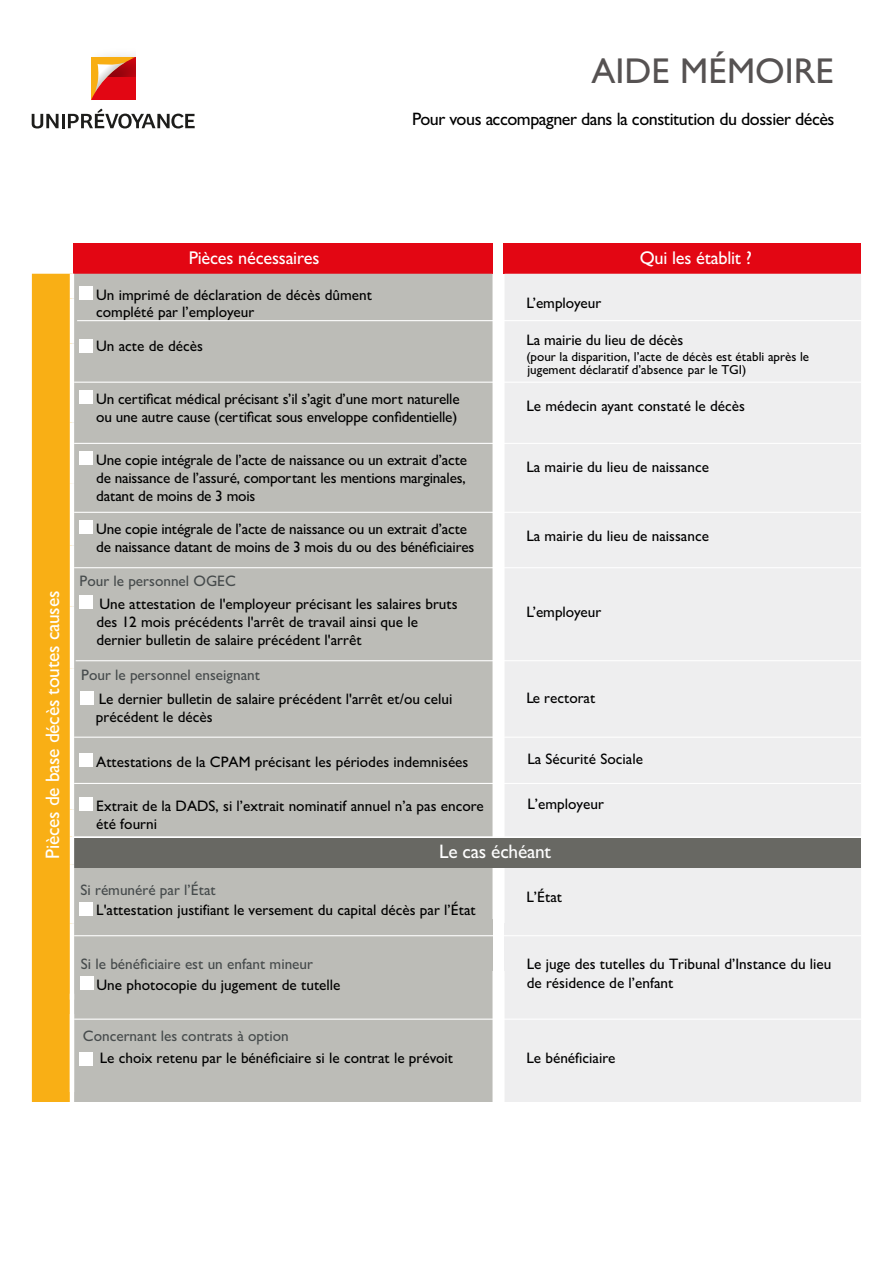
<style>
.page{position:relative;width:893px;height:1263px;background:#fff}
.page>*{position:absolute;margin:0;border:0;box-sizing:border-box;transform-origin:0 0}
.t1{font:500 36px "Gill Sans MT Std";color:#565252}
.t2{font:500 19.65px "Gill Sans MT Std";letter-spacing:-.01em;color:#fff}
.t3{font:500 18.45px "Gill Sans MT Std";letter-spacing:-.01em;color:#fff}
.t4{font:500 18px "Gill Sans MT Std";letter-spacing:-.025em;color:#000}
.t5{font:500 15.15px/18.3px "Gill Sans MT Std";color:#000}
.t6{font:500 15.15px "Gill Sans MT Std";color:#464b4c}
.t7{font:500 13.05px/13px "Gill Sans MT Std";color:#000}
</style>
<div class="page">
<div style="left:73px;top:243px;width:419px;height:31px;background:#e30613"></div>
<div style="left:503px;top:243px;width:358px;height:31px;background:#e30613"></div>
<div style="left:32px;top:274px;width:38px;height:828px;background:#f9af15"></div>
<div style="left:74px;top:274px;width:418px;height:828px;background:#bcbcb7"></div>
<div style="left:505px;top:274px;width:356px;height:828px;background:#eeeeef"></div>
<div style="left:73px;top:838px;width:788px;height:29px;background:#686863"></div>
<hr style="left:74px;top:382px;width:787px;height:1px;background:#fff">
<hr style="left:74px;top:443px;width:787px;height:1px;background:#fff">
<hr style="left:74px;top:512px;width:787px;height:1px;background:#fff">
<hr style="left:74px;top:567px;width:787px;height:1px;background:#fff">
<hr style="left:74px;top:737px;width:787px;height:1px;background:#fff">
<hr style="left:74px;top:935px;width:787px;height:1px;background:#fff">
<hr style="left:74px;top:1018px;width:787px;height:2px;background:#fff">
<hr style="left:70px;top:864px;width:4px;height:60px;background:#fff">
<hr style="left:70px;top:836px;width:4px;height:28px;background:#fff">
<div style="left:80px;top:286px;width:13px;height:14px;background:#fff"></div>
<div style="left:80px;top:339px;width:13px;height:13px;background:#fff"></div>
<div style="left:80px;top:390px;width:13px;height:13px;background:#fff"></div>
<div style="left:80px;top:451px;width:13px;height:13px;background:#fff"></div>
<div style="left:80px;top:520px;width:13px;height:13px;background:#fff"></div>
<div style="left:80px;top:595px;width:13px;height:13px;background:#fff"></div>
<div style="left:80px;top:753px;width:13px;height:13px;background:#fff"></div>
<div style="left:80px;top:797px;width:13px;height:14px;background:#fff"></div>
<div style="left:80px;top:902px;width:13px;height:13px;background:#fff"></div>
<div style="left:80px;top:1052px;width:13px;height:13px;background:#fff"></div>
<hr style="left:74px;top:783px;width:787px;height:1px;background:#fff">
<svg style="left:32px;top:114px;width:27px;height:14px"></svg>
<hr style="left:62px;top:114px;width:3px;height:14px;background:#1d1d1b">
<svg style="left:68px;top:109px;width:127px;height:19px"></svg>
<svg style="left:91px;top:57px;width:44px;height:43px;background:#de4e2f"></svg>
<div style="left:80px;top:977px;width:14px;height:13px;background:#fff"></div>
<hr style="left:77px;top:320px;width:787px;height:1px;background:#fff">
<div style="left:81px;top:691px;width:13px;height:13px;background:#fff"></div>
<hr style="left:76px;top:660px;width:787px;height:1px;background:#fff">
<h1 class="t1" style="left:591px;top:49px;width:244px">AIDE MÉMOIRE</h1>
<p class="t4" style="left:412px;top:108px;width:424px">Pour vous accompagner dans la constitution du dossier décès</p>
<p class="t2" style="left:41px;top:859px;width:269px;rotate:-90deg">Pièces de base décès toutes causes</p>
<p class="t3" style="left:189px;top:247px;width:132px">Pièces nécessaires</p>
<p class="t3" style="left:640px;top:247px;width:114px">Qui les établit ?</p>
<p class="t5" style="left:96px;top:287px;width:277px;line-height:16.4px">Un imprimé de déclaration de décès dûment complété par l’employeur</p>
<p class="t5" style="left:526px;top:293px;width:76px">L’employeur</p>
<p class="t5" style="left:96px;top:337px;width:108px">Un acte de décès</p>
<p class="t5" style="left:526px;top:331px;width:158px">La mairie du lieu de décès</p>
<p class="t7" style="left:526px;top:350px;width:284px">(pour la disparition, l’acte de décès est établi après le jugement déclaratif d’absence par le TGI)</p>
<p class="t5" style="left:96px;top:389px;width:365px">Un certificat médical précisant s’il s’agit d’une mort naturelle ou une autre cause (certificat sous enveloppe confidentielle)</p>
<p class="t5" style="left:526px;top:396px;width:220px">Le médecin ayant constaté le décès</p>
<p class="t5" style="left:96px;top:450px;width:372px;text-align:justify">Une copie intégrale de l’acte de naissance ou un extrait d’acte de naissance de l’assuré, comportant les mentions marginales, datant de moins de 3 mois</p>
<p class="t5" style="left:526px;top:458px;width:184px">La mairie du lieu de naissance</p>
<p class="t5" style="left:96px;top:519px;width:380px">Une copie intégrale de l’acte de naissance ou un extrait d’acte de naissance datant de moins de 3 mois du ou des bénéficiaires</p>
<p class="t5" style="left:526px;top:526px;width:184px">La mairie du lieu de naissance</p>
<p class="t6" style="left:80px;top:572px;width:158px">Pour le personnel OGEC</p>
<p class="t5" style="left:97px;top:594px;width:363px">Une attestation de l'employeur précisant les salaires bruts des 12 mois précédents l'arrêt de travail ainsi que le dernier bulletin de salaire précédent l'arrêt</p>
<p class="t5" style="left:526px;top:602px;width:76px">L’employeur</p>
<p class="t6" style="left:81px;top:665px;width:180px">Pour le personnel enseignant</p>
<p class="t5" style="left:96px;top:689px;width:358px">Le dernier bulletin de salaire précédent l'arrêt et/ou celui précédent le décès</p>
<p class="t5" style="left:526px;top:689px;width:70px">Le rectorat</p>
<p class="t5" style="left:96px;top:752px;width:374px">Attestations de la CPAM précisant les périodes indemnisées</p>
<p class="t5" style="left:527px;top:750px;width:117px">La Sécurité Sociale</p>
<p class="t5" style="left:96px;top:796px;width:389px">Extrait de la DADS, si l’extrait nominatif annuel n’a pas encore été fourni</p>
<p class="t5" style="left:527px;top:794px;width:78px">L’employeur</p>
<p class="t2" style="left:439px;top:840px;width:114px">Le cas échéant</p>
<p class="t6" style="left:81px;top:881px;width:137px">Si rémunéré par l’État</p>
<p class="t5" style="left:96px;top:900px;width:381px">L'attestation justifiant le versement du capital décès par l’État</p>
<p class="t6" style="left:81px;top:955px;width:234px">Si le bénéficiaire est un enfant mineur</p>
<p class="t5" style="left:97px;top:976px;width:245px">Une photocopie du jugement de tutelle</p>
<p class="t6" style="left:83px;top:1027px;width:207px">Concernant les contrats à option</p>
<p class="t5" style="left:100px;top:1049px;width:355px">Le choix retenu par le bénéficiaire si le contrat le prévoit</p>
<p class="t5" style="left:526px;top:888px;width:37px">L’État</p>
<p class="t5" style="left:527px;top:955px;width:306px">Le juge des tutelles du Tribunal d’Instance du lieu de résidence de l’enfant</p>
<p class="t5" style="left:526px;top:1048px;width:91px">Le bénéficiaire</p>
</div>
